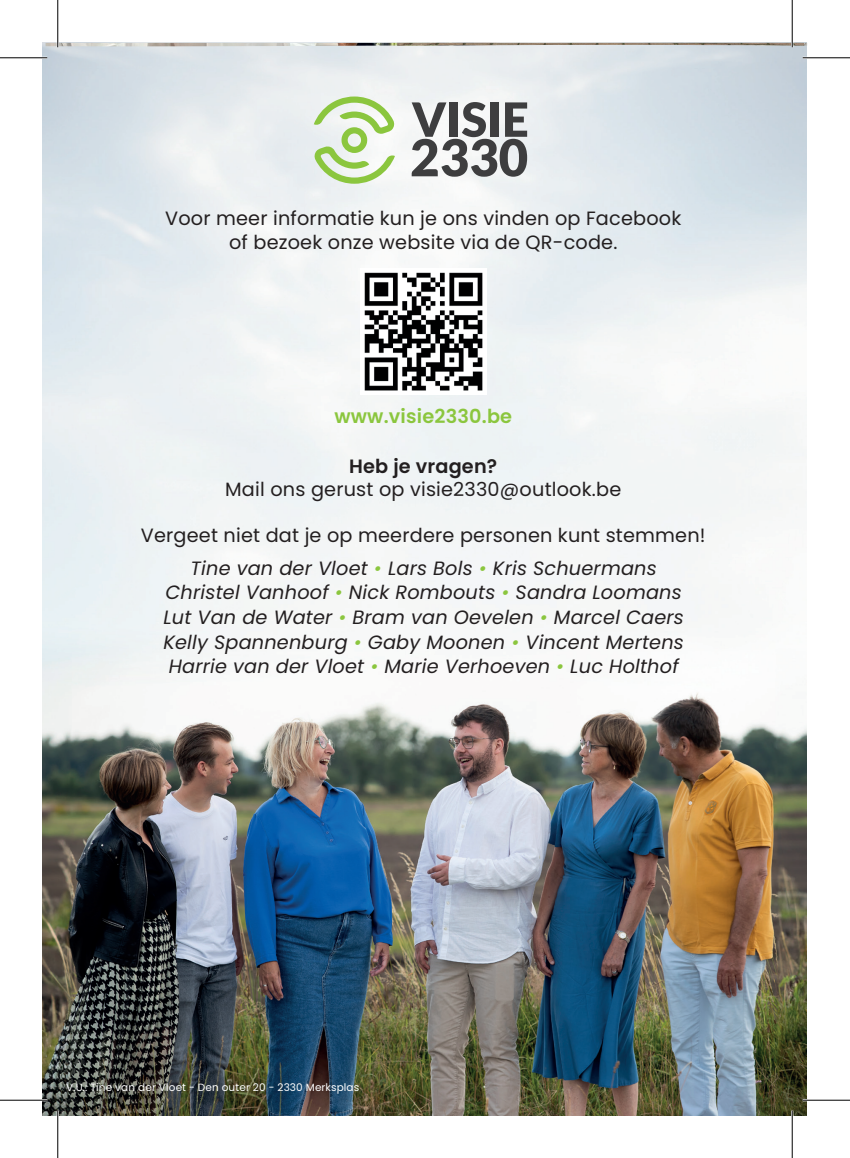
<style>
.page{position:relative;width:850px;height:1158px;background:#fff}
.page>*{position:absolute;margin:0;border:0;box-sizing:border-box;transform-origin:0 0}
.t1{font:italic 19.25px/24.5px "Poppins";letter-spacing:.01em;color:#231f20;text-align:center}
.t2{font:19.25px/23.1px "Poppins";letter-spacing:.01em;color:#231f20;text-align:center}
.t3{font:600 19.25px "Poppins";letter-spacing:.01em;color:#8bc63e}
.t4{font:600 19.25px "Poppins";letter-spacing:.01em;color:#231f20}
.t5{font:10.5px "Poppins";letter-spacing:.01em;color:#fff}
.s1{color:#8bc63e}
</style>
<div class="page">
<img style="left:43px;top:43px;width:763px;height:1071px">
<img style="left:46px;top:43px;width:761px;height:3px">
<img style="left:397px;top:43px;width:407px;height:3px">
<svg style="left:412px;top:102px;width:115px;height:75px"></svg>
<svg style="left:314px;top:96px;width:81px;height:88px"></svg>
<img style="left:360px;top:268px;width:126px;height:126px">
<hr style="left:0;top:57px;width:47px;height:2px;background:#fff">
<hr style="left:802px;top:57px;width:48px;height:2px;background:#fff">
<hr style="left:0;top:1098px;width:47px;height:3px;background:#fff">
<hr style="left:802px;top:1098px;width:48px;height:3px;background:#fff">
<hr style="left:57px;top:0;width:2px;height:47px;background:#fff">
<hr style="left:57px;top:1110px;width:2px;height:47px;background:#fff">
<hr style="left:791px;top:0;width:2px;height:47px;background:#fff">
<hr style="left:791px;top:1110px;width:2px;height:47px;background:#fff">
<hr style="left:0;top:57px;width:47px;height:1px;background:#000">
<hr style="left:802px;top:57px;width:48px;height:1px;background:#000">
<hr style="left:0;top:1099px;width:47px;height:1px;background:#000">
<hr style="left:802px;top:1099px;width:48px;height:1px;background:#000">
<hr style="left:57px;top:0;width:1px;height:47px;background:#000">
<hr style="left:57px;top:1110px;width:1px;height:47px;background:#000">
<hr style="left:792px;top:0;width:1px;height:47px;background:#000">
<hr style="left:792px;top:1110px;width:1px;height:47px;background:#000">
<p class="t2" style="left:165px;top:207px;width:517px">Voor meer informatie kun je ons vinden op Facebook of bezoek onze website via de QR-code.</p>
<p class="t3" style="left:334px;top:404px;width:179px">www.visie2330.be</p>
<p class="t4" style="left:349px;top:455px;width:149px">Heb je vragen?</p>
<p class="t2" style="left:225px;top:477px;width:397px">Mail ons gerust op visie2330@outlook.be</p>
<p class="t2" style="left:141px;top:524px;width:566px">Vergeet niet dat je op meerdere personen kunt stemmen!</p>
<p class="t1" style="left:163px;top:556px;width:522px">Tine van der Vloet <span class="s1">•</span> Lars Bols <span class="s1">•</span> Kris Schuermans Christel Vanhoof <span class="s1">•</span> Nick Rombouts <span class="s1">•</span> Sandra Loomans Lut Van de Water <span class="s1">•</span> Bram van Oevelen <span class="s1">•</span> Marcel Caers Kelly Spannenburg <span class="s1">•</span> Gaby Moonen <span class="s1">•</span> Vincent Mertens Harrie van der Vloet <span class="s1">•</span> Marie Verhoeven <span class="s1">•</span> Luc Holthof</p>
<p class="t5" style="left:66px;top:1080px;width:295px">V.U.: Tine van der Vloet - Den outer 20 - 2330 Merksplas</p>
</div>
